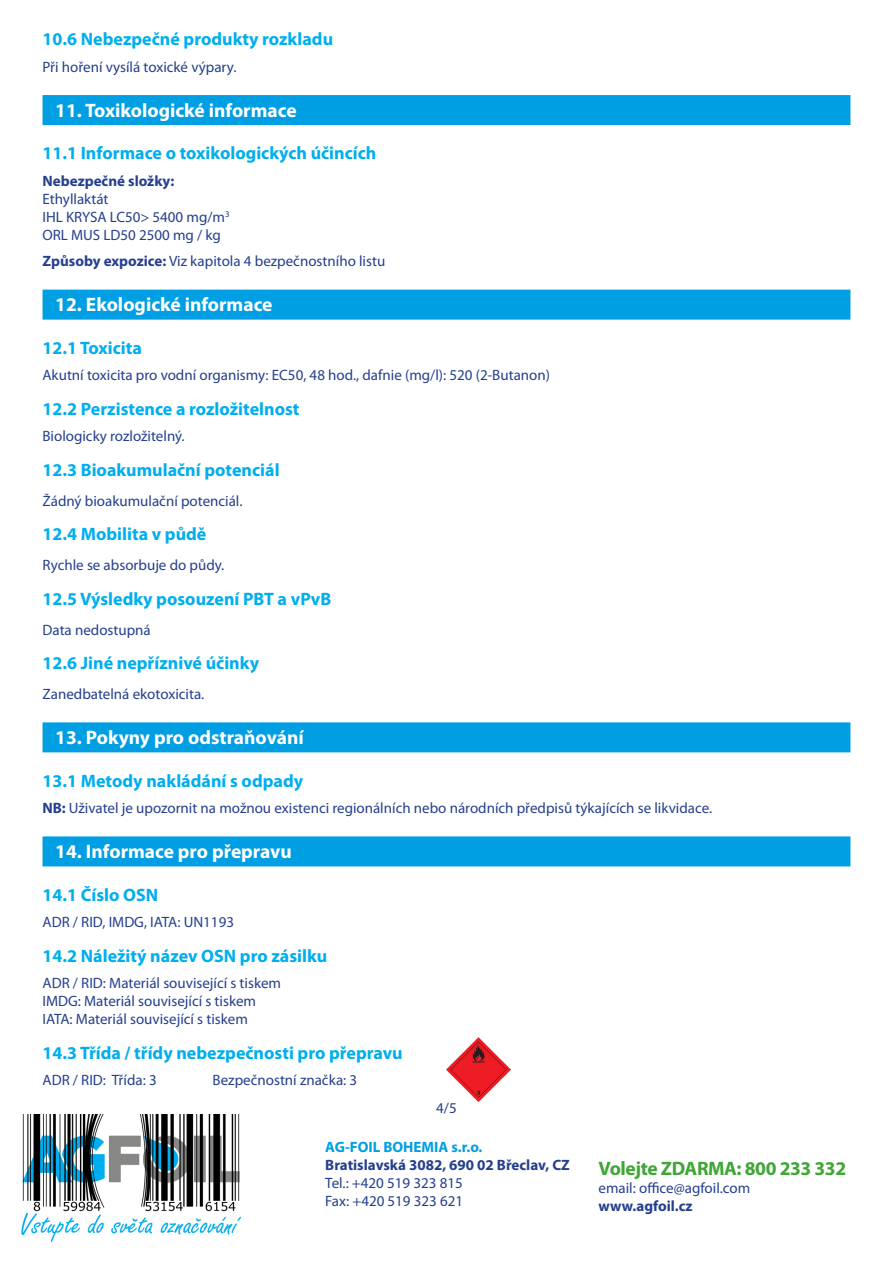
<style>
.page{position:relative;width:893px;height:1263px;background:#fff}
.page>*{position:absolute;margin:0;border:0;box-sizing:border-box;transform-origin:0 0}
.Nadpis3{font:700 19.5px "Myriad Pro";color:#fff}
.t1{font:700 19.5px "Myriad Pro";letter-spacing:-.02em;color:#40a636}
.Nadpis4{font:700 18px "Myriad Pro";color:#00aeef}
.t2{font:15px/18px "Myriad Pro";color:#253f8e}
.t3{font:700 15px "Myriad Pro";color:#253f8e}
.t4{font:700 15px "Myriad Pro";color:#009ee3}
.s1{font-weight:700}
</style>
<div class="page">
<img style="left:21px;top:1114px;width:220px;height:128px">
<div style="left:43px;top:95px;width:807px;height:30px;background:#009ee3"></div>
<div style="left:43px;top:290px;width:807px;height:30px;background:#009ee3"></div>
<div style="left:43px;top:722px;width:807px;height:30px;background:#009ee3"></div>
<div style="left:43px;top:836px;width:807px;height:30px;background:#009ee3"></div>
<img style="left:446px;top:1037px;width:64px;height:64px">
<p class="Nadpis4" style="left:43px;top:28px;width:292px">10.6 Nebezpečné produkty rozkladu</p>
<p class="t2" style="left:43px;top:58px;width:195px">Při hoření vysílá toxické výpary.</p>
<p class="Nadpis3" style="left:55px;top:97px;width:243px">11. Toxikologické informace</p>
<p class="Nadpis4" style="left:43px;top:142px;width:335px">11.1 Informace o toxikologických účincích</p>
<p class="t2" style="left:43px;top:172px;width:189px"><span class="s1">Nebezpečné složky:<br></span>Ethyllaktát<br>IHL KRYSA LC50&gt; 5400 mg/m<sup>3<br></sup>ORL MUS LD50 2500 mg / kg</p>
<p class="t2" style="left:43px;top:252px;width:344px"><span class="s1">Způsoby expozice:</span> Viz kapitola 4 bezpečnostního listu</p>
<p class="Nadpis3" style="left:55px;top:292px;width:219px">12. Ekologické informace</p>
<p class="Nadpis4" style="left:43px;top:336px;width:101px">12.1 Toxicita</p>
<p class="t2" style="left:43px;top:366px;width:509px">Akutní toxicita pro vodní organismy: EC50, 48 hod., dafnie (mg/l): 520 (2-Butanon)</p>
<p class="Nadpis4" style="left:43px;top:397px;width:258px">12.2 Perzistence a rozložitelnost</p>
<p class="t2" style="left:43px;top:427px;width:144px">Biologicky rozložitelný.</p>
<p class="Nadpis4" style="left:43px;top:458px;width:239px">12.3 Bioakumulační potenciál</p>
<p class="t2" style="left:43px;top:492px;width:201px">Žádný bioakumulační potenciál.</p>
<p class="Nadpis4" style="left:43px;top:522px;width:165px">12.4 Mobilita v půdě</p>
<p class="t2" style="left:43px;top:556px;width:183px">Rychle se absorbuje do půdy.</p>
<p class="Nadpis4" style="left:43px;top:587px;width:290px">12.5 Výsledky posouzení PBT a vPvB</p>
<p class="t2" style="left:43px;top:620px;width:110px">Data nedostupná</p>
<p class="Nadpis4" style="left:43px;top:651px;width:218px">12.6 Jiné nepříznivé účinky</p>
<p class="t2" style="left:43px;top:685px;width:163px">Zanedbatelná ekotoxicita.</p>
<p class="Nadpis3" style="left:55px;top:725px;width:250px">13. Pokyny pro odstraňování</p>
<p class="Nadpis4" style="left:43px;top:769px;width:262px">13.1 Metody nakládání s odpady</p>
<p class="t2" style="left:43px;top:799px;width:671px"><span class="s1">NB:</span> Uživatel je upozornit na možnou existenci regionálních nebo národních předpisů týkajících se likvidace.</p>
<p class="Nadpis3" style="left:55px;top:839px;width:238px">14. Informace pro přepravu</p>
<p class="Nadpis4" style="left:43px;top:883px;width:117px">14.1 Číslo OSN</p>
<p class="t2" style="left:43px;top:913px;width:193px">ADR / RID, IMDG, IATA: UN1193</p>
<p class="Nadpis4" style="left:43px;top:944px;width:286px">14.2 Náležitý název OSN pro zásilku</p>
<p class="t2" style="left:43px;top:974px;width:240px">ADR / RID: Materiál související s tiskem<br>IMDG: Materiál související s tiskem<br>IATA: Materiál související s tiskem</p>
<p class="Nadpis4" style="left:43px;top:1041px;width:362px">14.3 Třída / třídy nebezpečnosti pro přepravu</p>
<p class="t2" style="left:43px;top:1071px;width:116px">ADR / RID: Třída: 3</p>
<p class="t2" style="left:213px;top:1071px;width:146px">Bezpečnostní značka: 3</p>
<p class="t2" style="left:436px;top:1098px;width:22px">4/5</p>
<p class="t4" style="left:325px;top:1137px;width:159px">AG-FOIL BOHEMIA s.r.o.</p>
<p class="t3" style="left:325px;top:1155px;width:246px">Bratislavská 3082, 690 02 Břeclav, CZ</p>
<p class="t2" style="left:325px;top:1174px;width:139px">Tel.: +420 519 323 815<br>Fax: +420 519 323 621</p>
<h1 class="t1" style="left:598px;top:1156px;width:249px">Volejte ZDARMA: 800 233 332</h1>
<p class="t2" style="left:598px;top:1179px;width:153px">email: office@agfoil.com</p>
<p class="t3" style="left:598px;top:1196px;width:96px">www.agfoil.cz</p>
</div>
